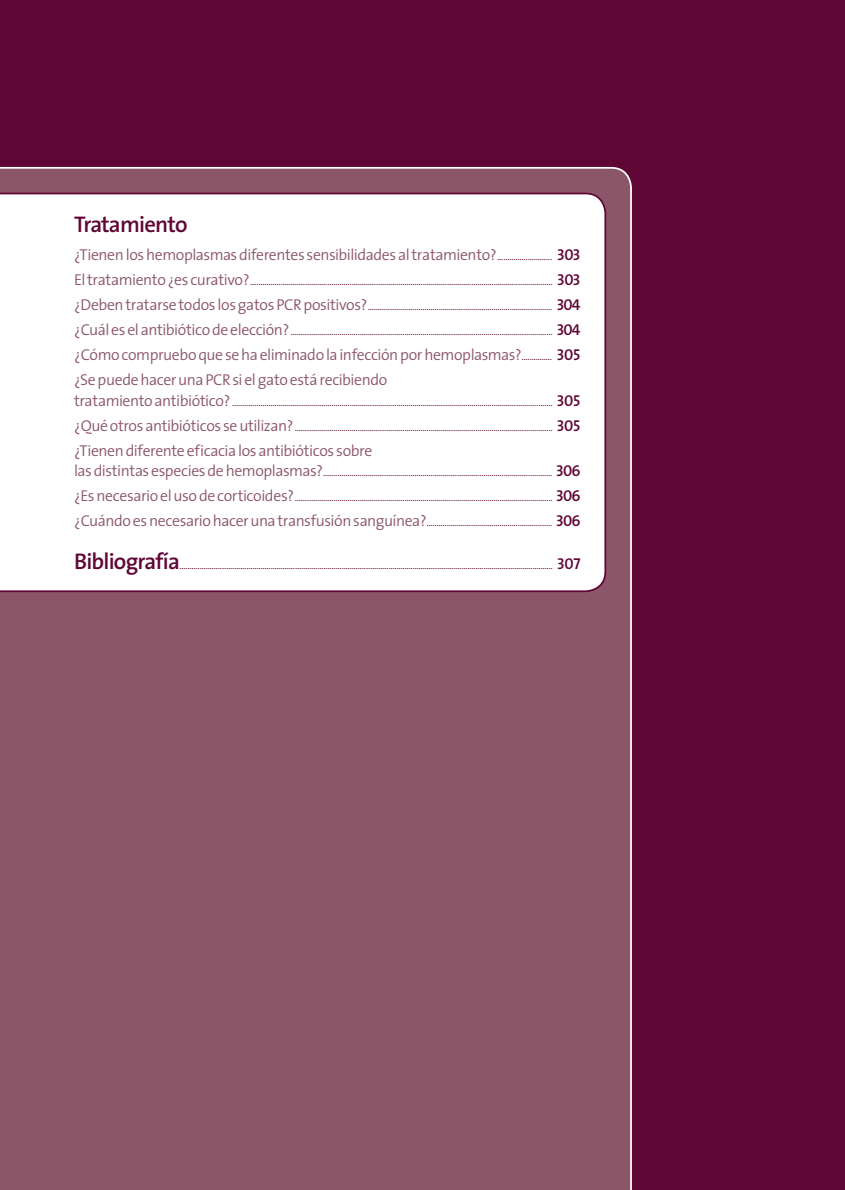
<style>
.page{position:relative;width:845px;height:1190px;background:#fff}
.page>*{position:absolute;margin:0;border:0;box-sizing:border-box;transform-origin:0 0}
.t1{font:600 22.75px "Mydbyq The Sans";letter-spacing:-.035em;color:#5f0634}
.t2{font:300 15.75px/25px "Tfwnsw The Sans";letter-spacing:-.025em;color:#8c5669}
.t3{font:300 10.5px "Tfwnsw The Sans";color:#5f0634}
.s1{font-size:10.5px;color:#5f0634}
.s2{font-family:"Ylptbb The Sans Semi Bold Caps";font-weight:400;color:#5f0634}
.s3{font-size:15.75px;color:#8c5669}
.s4{font-family:"Ylptbb The Sans Semi Bold Caps";font-weight:400;font-size:15.75px}
.s5{font-family:"Mydbyq The Sans";font-weight:600;font-size:22.75px}
</style>
<div class="page">
<div style="left:0;top:0;width:844px;height:1189px;background:#5f0634"></div>
<div style="left:0;top:167px;width:631px;height:1022px;background:#8c5669"></div>
<div style="left:0;top:193px;width:606px;height:399px;background:#fff"></div>
<h1 class="t1" style="left:74px;top:206px;width:115px">Tratamiento</h1>
<h2 class="t2" style="left:74px;top:242px;width:507px">¿Tienen los hemoplasmas diferentes sensibilidades altratamiento?<span class="s1">...........................</span> <span class="s2">303</span></h2>
<p class="t3" style="left:74px;top:273px;width:508px"><span class="s3">El tratamiento ¿es curativo?</span>..................................................................................................................................................... <span class="s4">303</span></p>
<p class="t3" style="left:74px;top:298px;width:507px"><span class="s3">¿Deben tratarse todos los gatos PCR positivos?</span>........................................................................................... <span class="s4">304</span></p>
<p class="t3" style="left:74px;top:323px;width:507px"><span class="s3">¿Cuál es el antibiótico de elección?</span>................................................................................................................................. <span class="s4">304</span></p>
<h2 class="t2" style="left:74px;top:342px;width:508px">¿Cómo compruebo que se ha eliminado la infección porhemoplasmas?<span class="s1">...............</span> <span class="s2">305 </span>¿Se puede hacer una PCR si el gato está recibiendo</h2>
<p class="t3" style="left:74px;top:393px;width:508px"><span class="s3">tratamientoantibiótico?</span> .............................................................................................................................................................. <span class="s4">305</span></p>
<p class="t3" style="left:74px;top:418px;width:508px"><span class="s3">¿Qué otros antibióticos se utilizan?</span>............................................................................................................................... <span class="s4">305</span></p>
<h2 class="t2" style="left:74px;top:437px;width:299px">¿Tienen diferente eficacia los antibióticos sobre</h2>
<p class="t3" style="left:74px;top:463px;width:507px"><span class="s3">lasdistintasespecies de hemoplasmas?</span>................................................................................................................. <span class="s4">306</span></p>
<p class="t3" style="left:74px;top:489px;width:507px"><span class="s3">¿Es necesario el uso de corticoides?</span>............................................................................................................................... <span class="s4">306</span></p>
<p class="t3" style="left:74px;top:514px;width:507px"><span class="s3">¿Cuándo es necesario hacer una transfusión sanguínea?</span>.............................................................. <span class="s4">306</span></p>
<p class="t3" style="left:74px;top:556px;width:507px"><span class="s5">Bibliografía</span>........................................................................................................................................................................................ <span class="s4">307</span></p>
</div>
